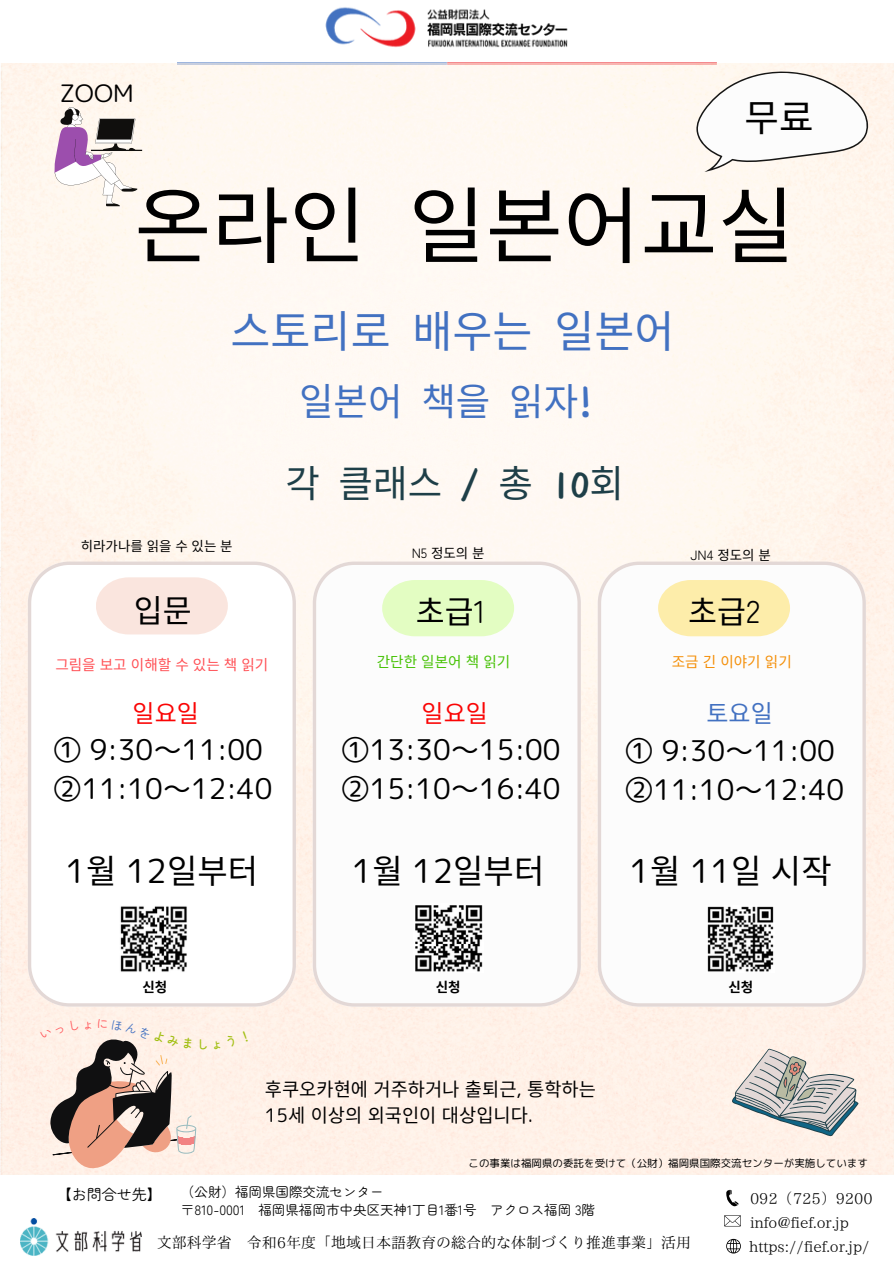
<style>
.page{position:relative;width:894px;height:1264px;background:#fff}
.page>*{position:absolute;margin:0;border:0;box-sizing:border-box;transform-origin:0 0}
.t1{font:84px "Noto Sans CJ Ksc";color:#000}
.t2{font:43.5px "Noto Sans CJ Ksc";color:#4271c1}
.t3{font:37.5px "Noto Sans CJ Ksc";color:#1e3f48}
.t4{font:37.5px "Noto Sans CJ Ksc";color:#4271c1}
.t5{font:37.5px "Noto Sans CJ Ksc";color:#000}
.t6{font:33px "Noto Sans CJ Ksc";color:#000}
.t7{font:31.5px "Noto Sans CJ Ksc";color:#000}
.t8{font:28.5px/39.3px "rounded mplus 1 p regular";color:#000}
.t9{font:24px "Noto Sans CJ Ksc";color:#fa0404}
.t10{font:24px "rounded mplus 1 p regular";color:#000}
.t11{font:24px "Noto Sans CJ Ksc";color:#4271c1}
.t12{font:18.75px "Noto Sans CJ Ksc";color:#000}
.t13{font:15px "IP Aex Mincho";color:#000}
.t14{font:15px "Zen Maru Gothic";color:#000}
.t15{font:14.7px "Noto Sans CJ Ksc";color:#ff5055}
.t16{font:14.7px "Noto Sans CJ Ksc";color:#47c206}
.t17{font:14.7px "Noto Sans CJ Ksc";color:#f48f08}
.t18{font:13.5px "Zen Maru Gothic";color:#000}
.t19{font:13.5px "Noto Sans CJ Ksc";color:#000}
.t20{font:700 13.5px "Noto Sans CJ Ksc";color:#000}
.t21{font:500 12.45px "Zen Maru Gothic";color:#a2bf13}
.t22{font:10.5px "rounded mplus 1 p regular";color:#000}
.s1{font-family:"Hanazome Font"}
.s2{font-family:"Zen Maru Gothic"}
.s3{font-family:"rounded mplus 1 p regular"}
</style>
<div class="page">
<img style="left:178px;top:7px;width:538px;height:57px">
<svg style="left:731px;top:1048px;width:127px;height:88px;background:#cbc8c4"></svg>
<svg style="left:597px;top:561px;width:268px;height:445px"></svg>
<svg style="left:54px;top:107px;width:88px;height:99px"></svg>
<svg style="left:726px;top:1238px;width:14px;height:15px"></svg>
<svg style="left:724px;top:1215px;width:16px;height:11px"></svg>
<svg style="left:726px;top:1189px;width:12px;height:17px"></svg>
<img style="left:20px;top:1218px;width:122px;height:37px">
<svg style="left:696px;top:64px;width:172px;height:108px"></svg>
<svg style="left:28px;top:561px;width:268px;height:445px"></svg>
<svg style="left:313px;top:561px;width:267px;height:445px"></svg>
<svg style="left:96px;top:577px;width:132px;height:57px;background:#fae7e1"></svg>
<img style="left:413px;top:903px;width:70px;height:69px">
<img style="left:706px;top:905px;width:68px;height:67px">
<svg style="left:382px;top:580px;width:132px;height:56px;background:#e5fcc8"></svg>
<svg style="left:658px;top:580px;width:131px;height:56px;background:#fceeb2"></svg>
<img style="left:120px;top:905px;width:67px;height:67px">
<svg style="left:40px;top:1018px;width:156px;height:151px;background:#c8b2a8"></svg>
<svg style="left:213px;top:1040px;width:7px;height:9px"></svg>
<svg style="left:226px;top:1034px;width:9px;height:13px"></svg>
<svg style="left:242px;top:1031px;width:6px;height:10px"></svg>
<p class="t10" style="left:60px;top:76px;width:75px">ZOOM</p>
<p class="t5" style="left:744px;top:88px;width:70px">무료</p>
<p class="t1" style="left:134px;top:159px;width:662px">온라인 일본어교실</p>
<p class="t2" style="left:230px;top:297px;width:445px">스토리로 배우는 일본어</p>
<p class="t4" style="left:299px;top:371px;width:299px">일본어 책을 읽자<span class="s1">!</span></p>
<p class="t3" style="left:285px;top:453px;width:340px">각 클래스 <span class="s1">/</span> 총 <span class="s1">10</span>회</p>
<p class="t19" style="left:81px;top:535px;width:153px">히라가나를 읽을 수 있는 분</p>
<p class="t19" style="left:411px;top:542px;width:74px"><span class="s2">N5</span> 정도의 분</p>
<p class="t19" style="left:690px;top:544px;width:82px"><span class="s2">JN4</span> 정도의 분</p>
<h1 class="t7" style="left:134px;top:585px;width:59px">입문</h1>
<p class="t7" style="left:415px;top:587px;width:72px">초급<span class="s2">1</span></p>
<p class="t7" style="left:687px;top:586px;width:73px">초급<span class="s2">2</span></p>
<p class="t15" style="left:55px;top:652px;width:214px">그림을 보고 이해할 수 있는 책 읽기</p>
<p class="t16" style="left:376px;top:650px;width:135px">간단한 일본어 책 읽기</p>
<h3 class="t17" style="left:671px;top:650px;width:121px">조금 긴 이야기 읽기</h3>
<h4 class="t9" style="left:133px;top:694px;width:68px">일요일</h4>
<p class="t9" style="left:421px;top:694px;width:68px">일요일</p>
<h4 class="t11" style="left:706px;top:694px;width:68px">토요일</h4>
<h5 class="t8" style="left:53px;top:729px;width:221px">① 9:30～11:00<br>②11:10～12:40</h5>
<h4 class="t8" style="left:341px;top:729px;width:221px">①13:30～15:00<br>②15:10～16:40</h4>
<p class="t8" style="left:624px;top:730px;width:221px">① 9:30～11:00<br>②11:10～12:40</p>
<p class="t6" style="left:66px;top:845px;width:194px"><span class="s3">1</span>월 <span class="s3">12</span>일부터</p>
<p class="t6" style="left:352px;top:845px;width:194px"><span class="s3">1</span>월 <span class="s3">12</span>일부터</p>
<h2 class="t6" style="left:629px;top:845px;width:203px"><span class="s3">1</span>월 <span class="s3">11</span>일 시작</h2>
<p class="t20" style="left:142px;top:976px;width:26px">신청</p>
<p class="t20" style="left:435px;top:976px;width:26px">신청</p>
<p class="t20" style="left:728px;top:976px;width:26px">신청</p>
<p class="t21" style="left:196px;top:1034px;width:14px">し</p>
<h5 class="t12" style="left:265px;top:1074px;width:332px">후쿠오카현에 거주하거나 출퇴근<span class="s3">,</span> 통학하는</h5>
<h4 class="t12" style="left:265px;top:1100px;width:270px"><span class="s3">15</span>세 이상의 외국인이 대상입니다<span class="s3">.</span></h4>
<p class="t22" style="left:468px;top:1155px;width:401px">この事業は福岡県の委託を受けて（公財）福岡県国際交流センターが実施しています</p>
<p class="t14" style="left:57px;top:1182px;width:106px">【お問合せ先】</p>
<p class="t18" style="left:181px;top:1181px;width:204px">（公財）福岡県国際交流センター</p>
<p class="t18" style="left:181px;top:1199px;width:415px">〒810-0001 福岡県福岡市中央区天神1丁目1番1号 アクロス福岡 3階</p>
<p class="t13" style="left:157px;top:1234px;width:533px">文部科学省 令和6年度「地域日本語教育の総合的な体制づくり推進事業」活用</p>
<p class="t13" style="left:749px;top:1190px;width:124px">092（725）9200</p>
<h3 class="t13" style="left:749px;top:1214px;width:101px">info@fief.or.jp</h3>
<h6 class="t13" style="left:749px;top:1238px;width:122px">https://fief.or.jp/</h6>
</div>
